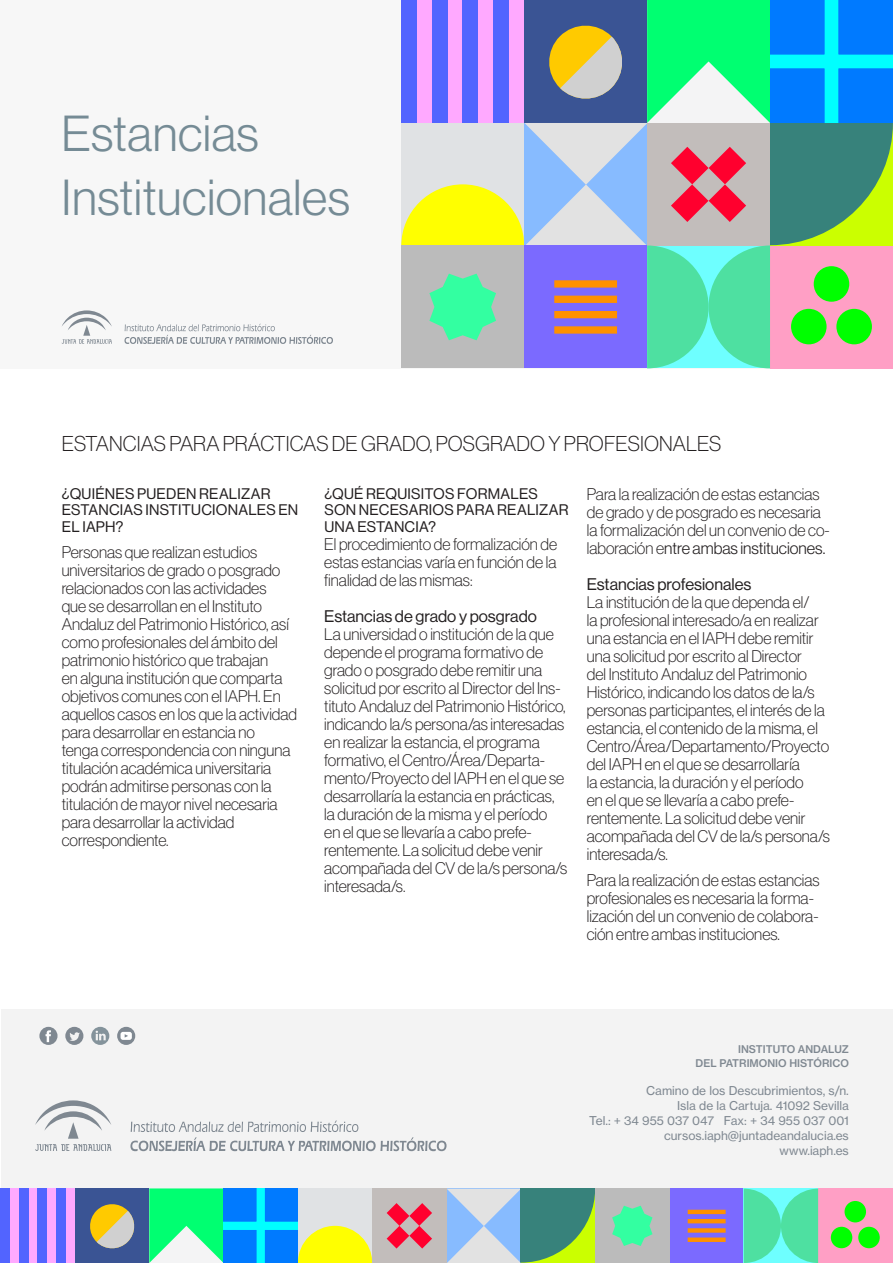
<style>
.page{position:relative;width:893px;height:1263px;background:#fff}
.page>*{position:absolute;margin:0;border:0;box-sizing:border-box;transform-origin:0 0}
.t1{font:49.5px "N Haas Grotesk DS Pro 45 Lt";letter-spacing:.01em;color:#758b95}
.t2{font:21px "N Haas Grotesk DS Pro 35 X Lt";letter-spacing:.005em;color:#231f20}
.t3{font:16.5px/18px "N Haas Grotesk DS Pro 35 X Lt";color:#231f20}
.t4{font:16.5px "N Haas Grotesk DS Pro 55 Rg";color:#231f20}
.t5{font:15px/16.5px "N Haas Grotesk DS Pro 55 Rg";letter-spacing:.015em;color:#231f20}
.t6{font:12px "N Haas Grotesk TX Pro 55 Rg";color:#7f8891}
.t7{font:10.5px "N Haas Grotesk TX Pro 65 Md";color:#7f8891}
.s1{font-family:"N Haas Grotesk DS Pro 45 Lt"}
</style>
<div class="page">
<div style="left:0;top:0;width:893px;height:368px;background:#f7f7f7"></div>
<svg style="left:401px;top:0;width:492px;height:368px;background:#87b0b5"></svg>
<svg style="left:62px;top:310px;width:50px;height:34px"></svg>
<svg style="left:125px;top:324px;width:208px;height:20px"></svg>
<div style="left:1px;top:1010px;width:891px;height:253px;background:#f3f3f3"></div>
<div style="left:66px;top:1189px;width:9px;height:74px;background:#ffa9ff"></div>
<div style="left:47px;top:1189px;width:9px;height:74px;background:#ffa9ff"></div>
<div style="left:10px;top:1189px;width:9px;height:74px;background:#ffa9ff"></div>
<div style="left:56px;top:1189px;width:10px;height:74px;background:#5264ff"></div>
<div style="left:29px;top:1189px;width:9px;height:74px;background:#ffa9ff"></div>
<div style="left:19px;top:1189px;width:10px;height:74px;background:#5264ff"></div>
<div style="left:37px;top:1189px;width:10px;height:74px;background:#5264ff"></div>
<div style="left:1px;top:1189px;width:9px;height:74px;background:#5264ff"></div>
<div style="left:75px;top:1189px;width:74px;height:74px;background:#3a5494"></div>
<svg style="left:90px;top:1204px;width:45px;height:45px"></svg>
<svg style="left:149px;top:1189px;width:75px;height:74px"></svg>
<div style="left:818px;top:1189px;width:74px;height:74px;background:#ff9fc5"></div>
<div style="left:831px;top:1227px;width:21px;height:21px;background:#0f0;border-radius:50%"></div>
<div style="left:858px;top:1227px;width:22px;height:21px;background:#0f0;border-radius:50%"></div>
<div style="left:844px;top:1201px;width:22px;height:21px;background:#0f0;border-radius:50%"></div>
<svg style="left:298px;top:1189px;width:297px;height:74px;background:#b1bc9e"></svg>
<div style="left:224px;top:1189px;width:74px;height:74px;background:#007aff"></div>
<div style="left:257px;top:1189px;width:8px;height:74px;background:#0ff"></div>
<div style="left:224px;top:1222px;width:74px;height:8px;background:#0ff"></div>
<div style="left:669px;top:1189px;width:75px;height:74px;background:#7b6aff"></div>
<hr style="left:688px;top:1219px;width:38px;height:4px;background:#ff9100">
<div style="left:688px;top:1237px;width:38px;height:5px;background:#ff9100"></div>
<hr style="left:688px;top:1210px;width:38px;height:4px;background:#ff9100">
<div style="left:688px;top:1228px;width:38px;height:5px;background:#ff9100"></div>
<div style="left:595px;top:1189px;width:74px;height:74px;background:#bbb"></div>
<svg style="left:612px;top:1206px;width:40px;height:40px"></svg>
<svg style="left:744px;top:1189px;width:74px;height:74px;background:#54e6b5"></svg>
<div style="left:39px;top:1027px;width:19px;height:18px;background:#7f8891;border-radius:50%"></div>
<svg style="left:46px;top:1030px;width:5px;height:12px"></svg>
<svg style="left:91px;top:1027px;width:18px;height:18px"></svg>
<svg style="left:96px;top:1031px;width:10px;height:9px"></svg>
<div style="left:65px;top:1027px;width:18px;height:18px;background:#7f8891;border-radius:50%"></div>
<svg style="left:69px;top:1032px;width:11px;height:9px"></svg>
<div style="left:117px;top:1027px;width:18px;height:18px;background:#7f8891;border-radius:50%"></div>
<svg style="left:121px;top:1032px;width:11px;height:8px"></svg>
<svg style="left:35px;top:1100px;width:76px;height:51px"></svg>
<svg style="left:130px;top:1120px;width:317px;height:31px"></svg>
<p class="t1" style="left:62px;top:106px;width:199px">Estancias</p>
<p class="t1" style="left:62px;top:169px;width:290px">Institucionales</p>
<p class="t2" style="left:62px;top:432px;width:661px">ESTANCIAS PARA PRÁCTICAS DE GRADO, POSGRADO Y PROFESIONALES</p>
<p class="t5" style="left:62px;top:485px;width:238px">¿QUIÉNES PUEDEN REALIZAR<br>ESTANCIAS INSTITUCIONALES EN<br>EL IAPH?</p>
<p class="t3" style="left:62px;top:543px;width:237px">Personas que realizan estudios universitarios de grado o posgrado relacionados con las actividades<br>que se desarrollan en el Instituto Andaluz del Patrimonio Histórico, así como profesionales del ámbito del patrimonio histórico que trabajan<br>en alguna institución que comparta objetivos comunes con el IAPH. En aquellos casos en los que la actividad para desarrollar en estancia no<br>tenga correspondencia con ninguna titulación académica universitaria podrán admitirse personas con la titulación de mayor nivel necesaria para desarrollar la actividad correspondiente.</p>
<p class="t5" style="left:324px;top:485px;width:246px">¿QUÉ REQUISITOS FORMALES<br>SON NECESARIOS PARA REALIZAR<br>UNA ESTANCIA?</p>
<p class="t3" style="left:324px;top:535px;width:234px;text-align:justify">El procedimiento de formalización de estas estancias varía en función de la finalidad de las mismas:</p>
<p class="t4" style="left:324px;top:606px;width:214px">Estancias de grado y posgrado</p>
<p class="t3" style="left:324px;top:625px;width:245px">La universidad o institución de la que depende el programa formativo de grado o posgrado debe remitir una solicitud por escrito al Director del Ins&shy;tituto Andaluz del Patrimonio Histórico, indicando la/s persona/as interesadas en realizar la estancia, el programa formativo, el Centro/Área/Departa&shy;mento/Proyecto del IAPH en el que se desarrollaría la estancia en prácticas, la duración de la misma y el período en el que se llevaría a cabo prefe&shy;rentemente. La solicitud debe venir acompañada del CV de la/s persona/s interesada/s.</p>
<p class="t3" style="left:587px;top:485px;width:244px">Para la realización de estas estancias de grado y de posgrado es necesaria la formalización del un convenio de co&shy;laboración e<span class="s1">ntre ambas instituciones.</span></p>
<p class="t4" style="left:587px;top:574px;width:166px">Estancias profesionales</p>
<p class="t3" style="left:587px;top:593px;width:245px">La institución de la que dependa el/<br>la profesional interesado/a en realizar una estancia en el IAPH debe remitir una solicitud por escrito al Director<br>del Instituto Andaluz del Patrimonio Histórico, indicando los datos de la/s personas participantes, el interés de la estancia, el contenido de la misma, el Centro/Área/Departamento/Proyecto del IAPH en el que se desarrollaría<br>la estancia, la duración y el período<br>en el que se llevaría a cabo prefe&shy;rentemente. La solicitud debe venir acompañada del CV de la/s persona/s interesada/s.</p>
<p class="t3" style="left:587px;top:871px;width:234px">Para la realización de estas estancias profesionales es necesaria la forma&shy;lización del un convenio de colabora&shy;ción entre ambas instituciones.</p>
<p class="t7" style="left:738px;top:1043px;width:112px">INSTITUTO ANDALUZ</p>
<p class="t7" style="left:696px;top:1056px;width:155px">DEL PATRIMONIO HISTÓRICO</p>
<p class="t6" style="left:646px;top:1083px;width:204px">Camino de los Descubrimientos, s/n.</p>
<p class="t6" style="left:677px;top:1098px;width:173px">Isla de la Cartuja. 41092 Sevilla</p>
<p class="t6" style="left:589px;top:1113px;width:261px">Tel.: + 34 955 037 047 Fax: + 34 955 037 001</p>
<p class="t6" style="left:664px;top:1128px;width:186px">cursos.iaph@juntadeandalucia.es</p>
<p class="t6" style="left:780px;top:1143px;width:71px">www.iaph.es</p>
</div>
